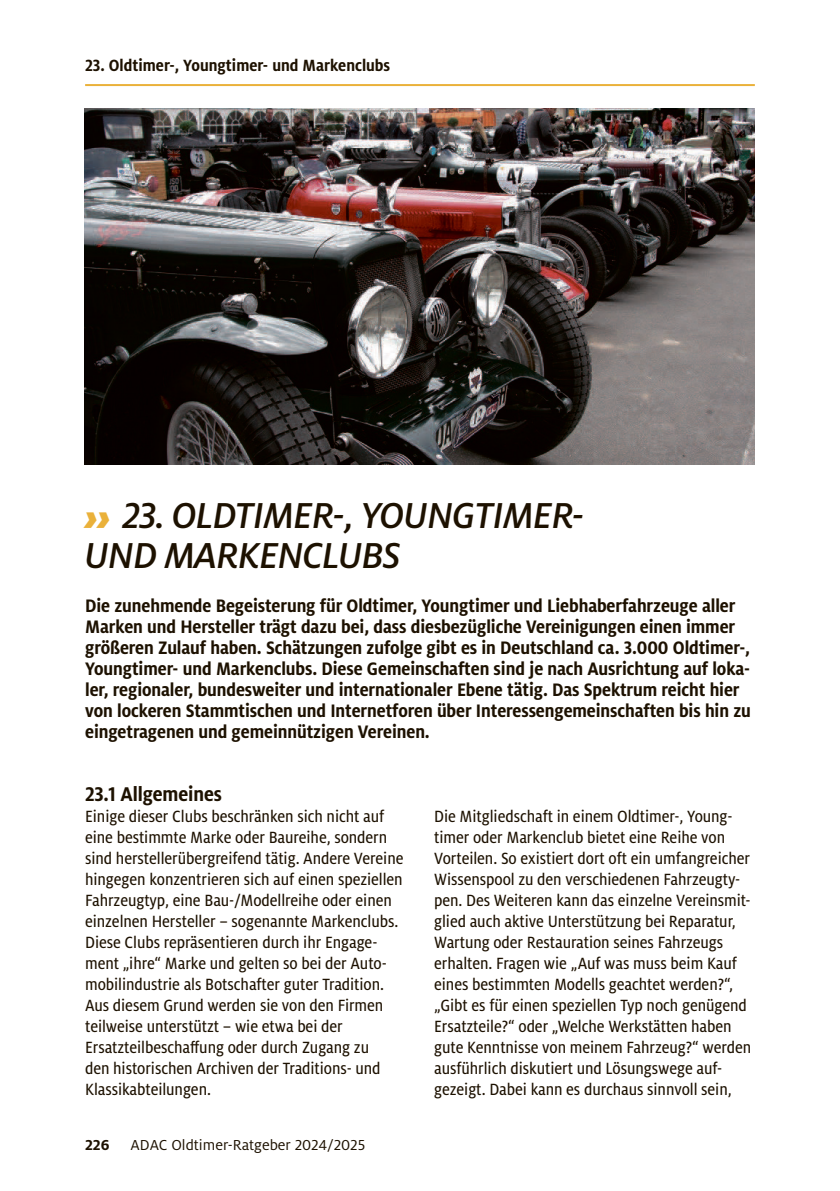
<style>
.page{position:relative;width:840px;height:1191px;background:#fff}
.page>*{position:absolute;margin:0;border:0;box-sizing:border-box;transform-origin:0 0}
.t1{font:italic 500 40px/40px "Milo ADAC";letter-spacing:-.02em;color:#1d1100}
.t2{font:700 22px "Milo Nar ADAC";letter-spacing:-.005em;color:#1d1100}
.t3{font:700 20px/21px "Milo Nar ADAC";letter-spacing:-.005em;color:#1d1100}
.t4{font:18px/21px "Milo Nar ADAC";letter-spacing:-.005em;color:#1d1100}
.t5{font:700 18px "Milo Nar ADAC";color:#1d1100}
.t6{font:16px "Milo ADAC";color:#1d1100}
.t7{font:700 16px "Milo ADAC";color:#1d1100}
.s1{font-weight:900;color:#eab13a}
</style>
<div class="page">
<hr style="left:85px;top:84px;width:669px;height:2px;background:#eab13a">
<img style="left:84px;top:108px;width:670px;height:357px">
<p class="t5" style="left:85px;top:55px;width:306px">23. Oldtimer-, Youngtimer- und Markenclubs</p>
<h1 class="t1" style="left:84px;top:495px;width:501px"><span class="s1">››</span> 23. OLDTIMER-, YOUNGTIMER-<br>UND MARKENCLUBS</h1>
<p class="t3" style="left:85px;top:595px;width:667px">Die zunehmende Begeisterung für Oldtimer, Youngtimer und Liebhaberfahrzeuge aller Marken und Hersteller trägt dazu bei, dass diesbezügliche Vereinigungen einen immer größeren Zulauf haben. Schätzungen zufolge gibt es in Deutschland ca. 3.000 Oldtimer-, Youngtimer- und Markenclubs. Diese Gemeinschaften sind je nach Ausrichtung auf loka&shy;ler, regionaler, bundesweiter und internationaler Ebene tätig. Das Spektrum reicht hier von lockeren Stammtischen und Internetforen über Interessengemeinschaften bis hin zu eingetragenen und gemeinnützigen Vereinen.</p>
<p class="t2" style="left:85px;top:781px;width:138px">23.1 Allgemeines</p>
<p class="t4" style="left:85px;top:806px;width:320px">Einige dieser Clubs beschränken sich nicht auf eine bestimmte Marke oder Baureihe, sondern sind herstellerübergreifend tätig. Andere Vereine hingegen konzentrieren sich auf einen speziellen Fahrzeugtyp, eine Bau-/Modellreihe oder einen einzelnen Hersteller – sogenannte Markenclubs.<br>Diese Clubs repräsentieren durch ihr Engage&shy;ment „ihre“ Marke und gelten so bei der Auto&shy;mobilindustrie als Botschafter guter Tradition.<br>Aus diesem Grund werden sie von den Firmen teilweise unterstützt – wie etwa bei der Ersatzteilbeschaffung oder durch Zugang zu<br>den historischen Archiven der Traditions- und Klassikabteilungen.</p>
<p class="t4" style="left:434px;top:806px;width:318px">Die Mitgliedschaft in einem Oldtimer-, Young&shy;timer oder Markenclub bietet eine Reihe von Vorteilen. So existiert dort oft ein umfangreicher Wissenspool zu den verschiedenen Fahrzeugty&shy;pen. Des Weiteren kann das einzelne Vereinsmit&shy;glied auch aktive Unterstützung bei Reparatur, Wartung oder Restauration seines Fahrzeugs erhalten. Fragen wie „Auf was muss beim Kauf eines bestimmten Modells geachtet werden?“, „Gibt es für einen speziellen Typ noch genügend Ersatzteile?“ oder „Welche Werkstätten haben gute Kenntnisse von meinem Fahrzeug?“ werden ausführlich diskutiert und Lösungswege auf&shy;gezeigt. Dabei kann es durchaus sinnvoll sein,</p>
<p class="t7" style="left:85px;top:1135px;width:26px">226</p>
<p class="t6" style="left:131px;top:1136px;width:236px">ADAC Oldtimer-Ratgeber 2024/2025</p>
</div>
